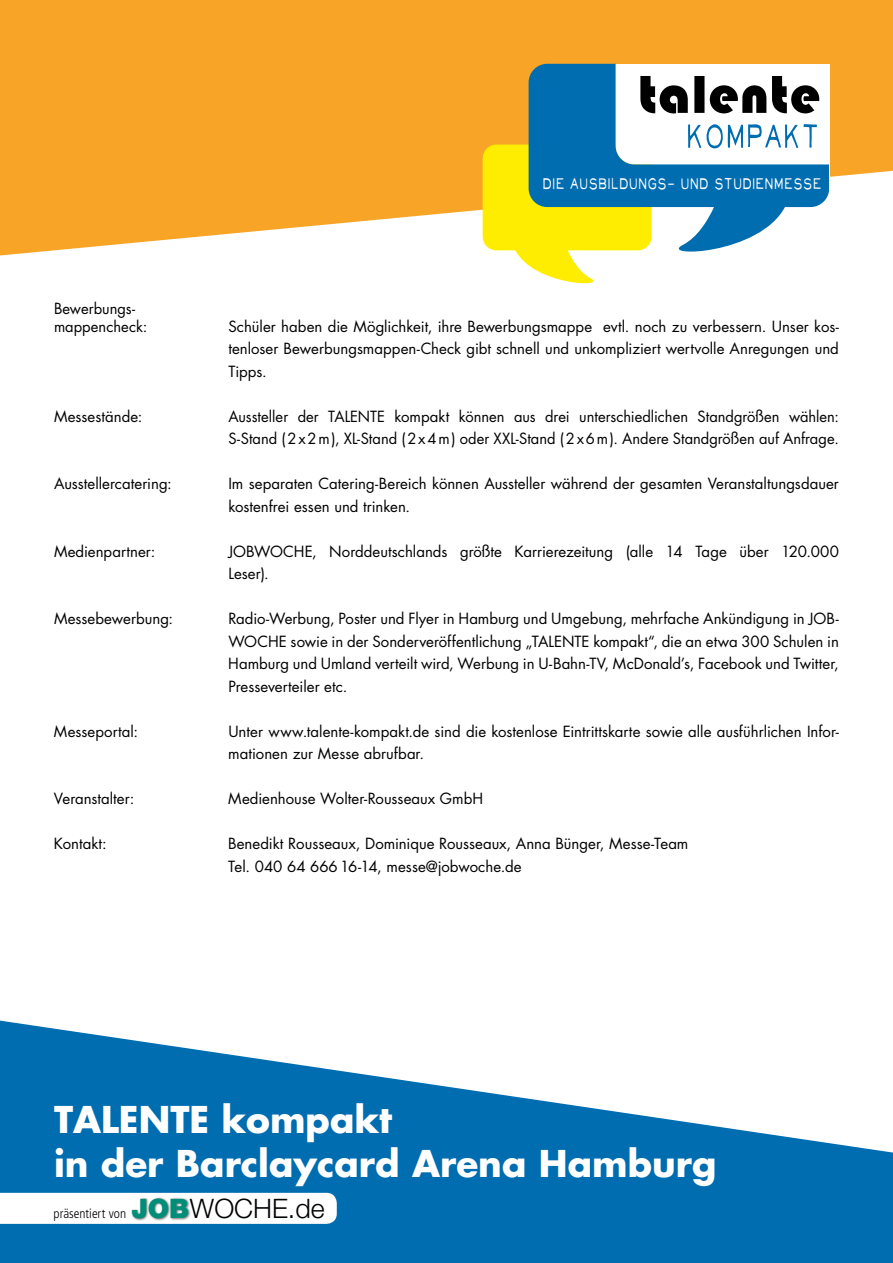
<style>
.page{position:relative;width:893px;height:1263px;background:#fff}
.page>*{position:absolute;margin:0;border:0;box-sizing:border-box;transform-origin:0 0}
.t1{font:700 35.85px/44px "Futura";color:#fff}
.t2{font:18.45px "Neo Retro Fill";color:#fff;scale:.7 1}
.t3{font:15px/22.5px "Futura";color:#000}
.t4{font:300 condensed 13.2px "Frutiger";color:#000}
.s1{font-family:"Helvetica Neue LT";font-weight:900;font-stretch:normal;font-size:26.85px;color:#008e79}
.s2{font-family:"Helvetica Neue LT";font-stretch:normal;font-size:26.85px;color:#010203}
</style>
<div class="page">
<svg style="left:0;top:0;width:893px;height:255px;background:#f7ac3c"></svg>
<svg style="left:0;top:1020px;width:893px;height:243px;fill:#006db1"></svg>
<svg style="left:483px;top:145px;width:111px;height:139px"></svg>
<svg style="left:529px;top:64px;width:300px;height:194px"></svg>
<svg style="left:706px;top:124px;width:111px;height:24px"></svg>
<svg style="left:640px;top:76px;width:179px;height:37px"></svg>
<svg style="left:0;top:1193px;width:337px;height:31px"></svg>
<img style="left:129px;top:1193px;width:71px;height:28px">
<p class="t3" style="left:54px;top:299px;width:95px;line-height:18px">Bewerbungs&shy;mappencheck:</p>
<p class="t2" style="left:543px;top:174px;width:400px">DIE AUSBILDUNGS- UND STUDIENMESSE</p>
<p class="t3" style="left:228px;top:315px;width:612px;text-align:justify">Schüler haben die Möglichkeit, ihre Bewerbungsmappe evtl. noch zu verbessern. Unser kos&shy;tenloser Bewerbungsmappen-Check gibt schnell und unkompliziert wertvolle Anregungen und Tipps.</p>
<p class="t3" style="left:54px;top:405px;width:90px">Messestände:</p>
<p class="t3" style="left:228px;top:405px;width:612px">Aussteller der Talente kompakt können aus drei unterschiedlichen Standgrößen wählen:<br>S-Stand (2x2m), XL-Stand (2x4m) oder XXL-Stand (2x6m). Andere Standgrößen auf Anfrage.</p>
<p class="t3" style="left:54px;top:472px;width:119px">Ausstellercatering:</p>
<p class="t3" style="left:228px;top:472px;width:612px">Im separaten Catering-Bereich können Aussteller während der gesamten Veranstaltungsdauer kostenfrei essen und trinken.</p>
<p class="t3" style="left:54px;top:540px;width:103px">Medienpartner:</p>
<p class="t3" style="left:228px;top:540px;width:612px">JOBWOCHE, Norddeutschlands größte Karrierezeitung (alle 14 Tage über 120.000<br>Leser).</p>
<p class="t3" style="left:54px;top:607px;width:121px">Messebewerbung:</p>
<p class="t3" style="left:228px;top:607px;width:612px;text-align:justify">Radio-Werbung, Poster und Flyer in Hamburg und Umgebung, mehrfache Ankündigung in JOB-WOCHE sowie in der Sonderveröffentlichung „TALENTE kompakt“, die an etwa 300 Schulen in Hamburg und Umland verteilt wird, Werbung in U-Bahn-TV, McDonald’s, Facebook und Twitter, Presseverteiler etc.</p>
<p class="t3" style="left:54px;top:720px;width:85px">Messeportal:</p>
<p class="t3" style="left:228px;top:720px;width:612px">Unter www.talente-kompakt.de sind die kostenlose Eintrittskarte sowie alle ausführlichen Infor&shy;mationen zur Messe abrufbar.</p>
<p class="t3" style="left:54px;top:787px;width:82px">Veranstalter:</p>
<p class="t3" style="left:228px;top:787px;width:256px">Medienhouse Wolter-Rousseaux GmbH</p>
<p class="t3" style="left:54px;top:832px;width:54px">Kontakt:</p>
<p class="t3" style="left:228px;top:832px;width:462px">Benedikt Rousseaux, Dominique Rousseaux, Anna Bünger, Messe-Team<br>Tel. 040 64 666 16-14, messe@jobwoche.de</p>
<h1 class="t1" style="left:54px;top:1096px;width:664px">TALENTE kompakt<br>in der Barclaycard Arena Hamburg</h1>
<p class="t4" style="left:54px;top:1205px;width:273px">präsentiert von <span class="s1">JOB</span><span class="s2">WOCHE.de</span></p>
</div>
